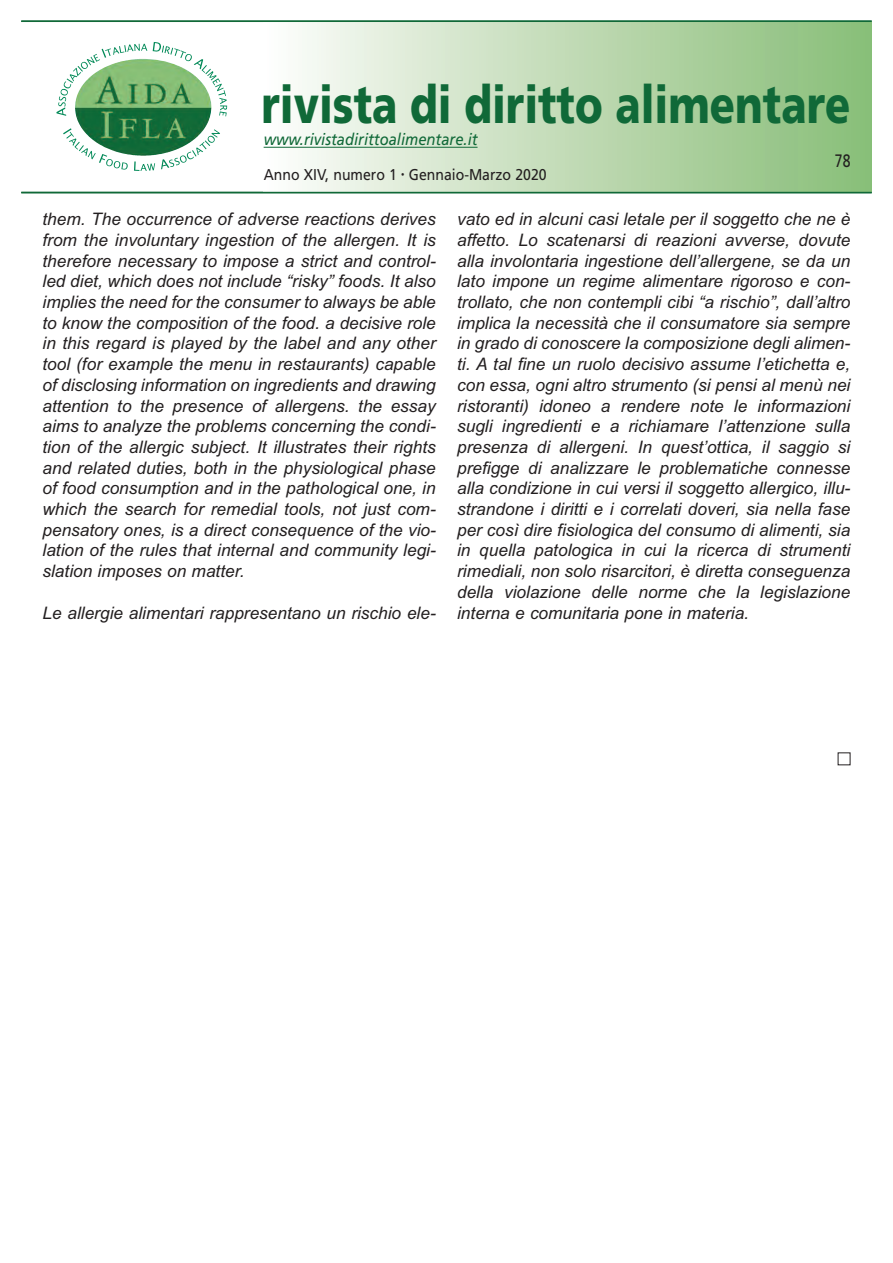
<style>
.page{position:relative;width:893px;height:1263px;background:#fff}
.page>*{position:absolute;margin:0;border:0;box-sizing:border-box;transform-origin:0 0}
.t1{font:900 52.5px "Frutiger";color:#106938;scale:.79 1}
.t2{font:18px "Frutiger";color:#231f20;scale:.78 1}
.t3{font:italic 17.25px/20.7px "Arial";color:#231f20;text-align:justify}
.t4{font:italic 16.5px "Frutiger";color:#106938;scale:.9 1}
.t5{font:15.6px "Frutiger";color:#231f20;scale:.9 1}
</style>
<div class="page">
<div style="left:264px;top:21px;width:608px;height:170px;background:linear-gradient(to right,#fdfcfa,#87bc76)"></div>
<hr style="left:21px;top:21px;width:851px;height:1px;background:#106938">
<hr style="left:21px;top:192px;width:851px;height:1px;background:#106938">
<hr style="left:264px;top:147px;width:214px;height:1px;background:#106938">
<img style="left:147px;top:59px;width:6px;height:37px">
<svg style="left:63px;top:128px;width:65px;height:42px"></svg>
<svg style="left:134px;top:161px;width:21px;height:10px"></svg>
<svg style="left:161px;top:129px;width:59px;height:40px"></svg>
<svg style="left:56px;top:44px;width:91px;height:72px"></svg>
<svg style="left:153px;top:42px;width:74px;height:74px"></svg>
<h1 class="t1" style="left:262px;top:84px;width:747px">rivista di diritto alimentare</h1>
<p class="t4" style="left:264px;top:133px;width:239px">www.rivistadirittoalimentare.it</p>
<p class="t5" style="left:264px;top:168px;width:316px">Anno XIV, numero 1 <sup>•</sup> Gennaio-Marzo 2020</p>
<p class="t2" style="left:835px;top:153px;width:22px">78</p>
<p class="t3" style="left:43px;top:209px;width:395px">them. The occurrence of adverse reactions derives from the involuntary ingestion of the allergen. It is therefore necessary to impose a strict and control&shy;led diet, which does not include “risky” foods. It also implies the need for the consumer to always be able to know the composition of the food. a decisive role in this regard is played by the label and any other tool (for example the menu in restaurants) capable of disclosing information on ingredients and drawing attention to the presence of allergens. the essay aims to analyze the problems concerning the condi&shy;tion of the allergic subject. It illustrates their rights and related duties, both in the physiological phase of food consumption and in the pathological one, in which the search for remedial tools, not just com&shy;pensatory ones, is a direct consequence of the vio&shy;lation of the rules that internal and community legi&shy;slation imposes on matter.</p>
<p class="t3" style="left:43px;top:602px;width:394px">Le allergie alimentari rappresentano un rischio ele-</p>
<p class="t3" style="left:457px;top:209px;width:395px">vato ed in alcuni casi letale per il soggetto che ne è affetto. Lo scatenarsi di reazioni avverse, dovute alla involontaria ingestione dell’allergene, se da un lato impone un regime alimentare rigoroso e con&shy;trollato, che non contempli cibi “a rischio”, dall’altro implica la necessità che il consumatore sia sempre in grado di conoscere la composizione degli alimen&shy;ti. A tal fine un ruolo decisivo assume l’etichetta e, con essa, ogni altro strumento (si pensi al menù nei ristoranti) idoneo a rendere note le informazioni sugli ingredienti e a richiamare l’attenzione sulla presenza di allergeni. In quest’ottica, il saggio si prefigge di analizzare le problematiche connesse alla condizione in cui versi il soggetto allergico, illu&shy;strandone i diritti e i correlati doveri, sia nella fase per così dire fisiologica del consumo di alimenti, sia in quella patologica in cui la ricerca di strumenti rimediali, non solo risarcitori, è diretta conseguenza della violazione delle norme che la legislazione interna e comunitaria pone in materia.</p>
</div>
